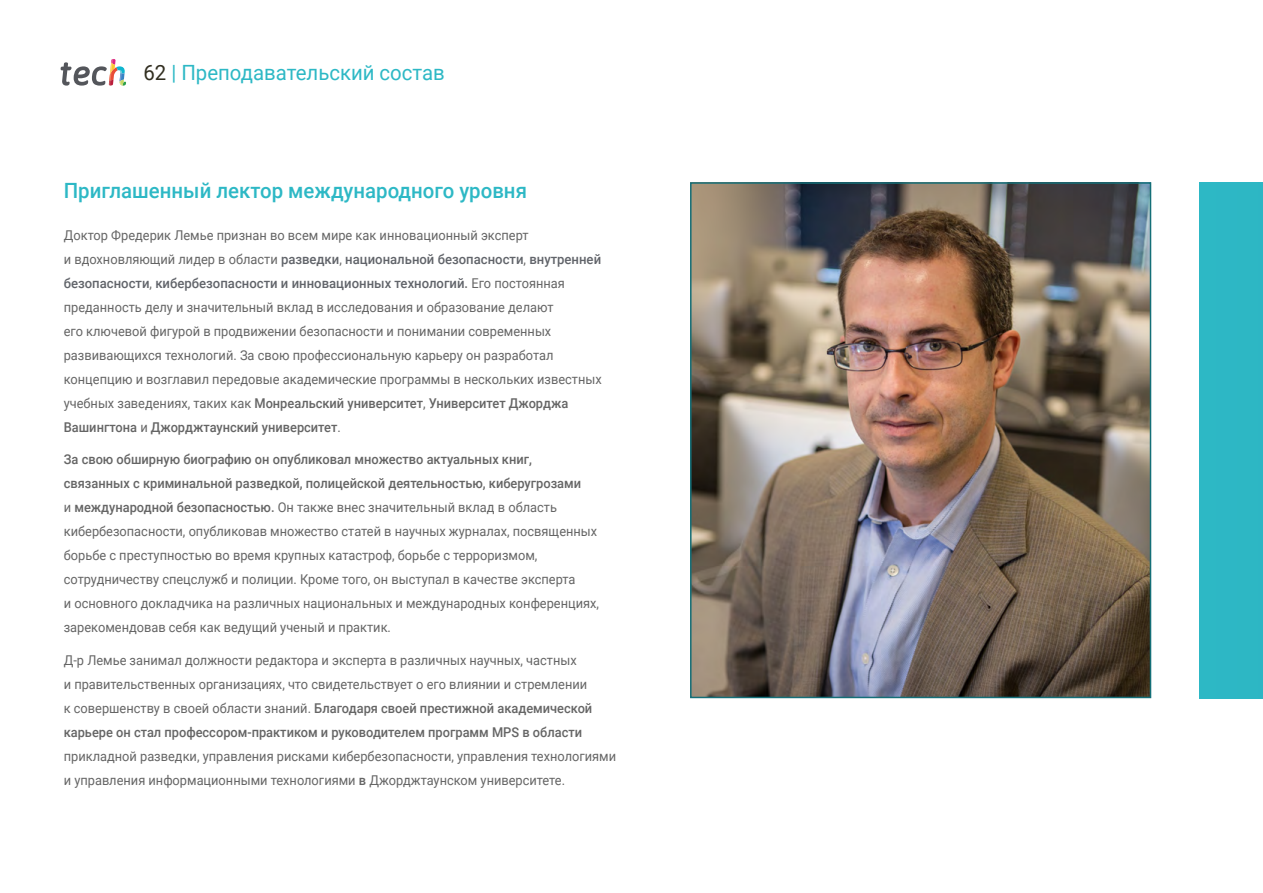
<style>
.page{position:relative;width:1263px;height:893px;background:#fff}
.page>*{position:absolute;margin:0;border:0;box-sizing:border-box;transform-origin:0 0}
.t1{font:500 21px "Roboto";color:#2db8c5}
.t2{font:21px "Roboto";color:#2db8c5}
.t3{font:13.5px/24px "Roboto";color:#656565;scale:.95 1}
.s1{color:#312e20}
.s2{font-weight:500;color:#61646a}
.s3{font-weight:500}
</style>
<div class="page">
<img style="left:693px;top:185px;width:455px;height:510px">
<div style="left:690px;top:182px;width:461px;height:516px;border:2px solid #146f78"></div>
<div style="left:1199px;top:182px;width:64px;height:516px;background:#2db7c5"></div>
<svg style="left:61px;top:59px;width:65px;height:27px"></svg>
<h1 class="t2" style="left:144px;top:57px;width:303px"><span class="s1">62</span> | Преподавательский состав</h1>
<h1 class="t1" style="left:64px;top:176px;width:465px">Приглашенный лектор международного уровня</h1>
<p class="t3" style="left:64px;top:222px;width:568px">Доктор Фредерик Лемье признан во всем мире как инновационный эксперт<br>и вдохновляющий лидер в области <span class="s2">разведки</span>, <span class="s2">национальной безопасности</span>, <span class="s2">внутренней безопасности</span>, <span class="s2">кибербезопасности и инновационных технологий</span><span class="s3">.</span> Его постоянная преданность делу и значительный вклад в исследования и образование делают<br>его ключевой фигурой в продвижении безопасности и понимании современных развивающихся технологий. За свою профессиональную карьеру он разработал концепцию и возглавил передовые академические программы в нескольких известных учебных заведениях, таких как <span class="s3">Монреальский университет</span>, <span class="s3">Университет Джорджа Вашингтона</span> и <span class="s3">Джорджтаунский университет</span>.</p>
<p class="t3" style="left:64px;top:447px;width:565px"><span class="s3">За свою обширную биографию он опубликовал множество актуальных книг, связанных с криминальной разведкой, полицейской деятельностью, киберугрозами<br></span>и <span class="s3">международной безопасностью.</span> Он также внес значительный вклад в область кибербезопасности, опубликовав множество статей в научных журналах, посвященных борьбе с преступностью во время крупных катастроф, борьбе с терроризмом, сотрудничеству спецслужб и полиции. Кроме того, он выступал в качестве эксперта<br>и основного докладчика на различных национальных и международных конференциях, зарекомендовав себя как ведущий ученый и практик.</p>
<p class="t3" style="left:64px;top:647px;width:558px">Д-р Лемье занимал должности редактора и эксперта в различных научных, частных<br>и правительственных организациях, что свидетельствует о его влиянии и стремлении к совершенству в своей области знаний. <span class="s3">Благодаря своей престижной академической карьере он стал профессором-практиком и руководителем программ MPS в области</span></p>
<p class="t3" style="left:64px;top:743px;width:583px">прикладной разведки, управления рисками кибербезопасности, управления технологиями и управления информационными технологиями <span class="s3">в</span> Джорджтаунском университете.</p>
</div>
